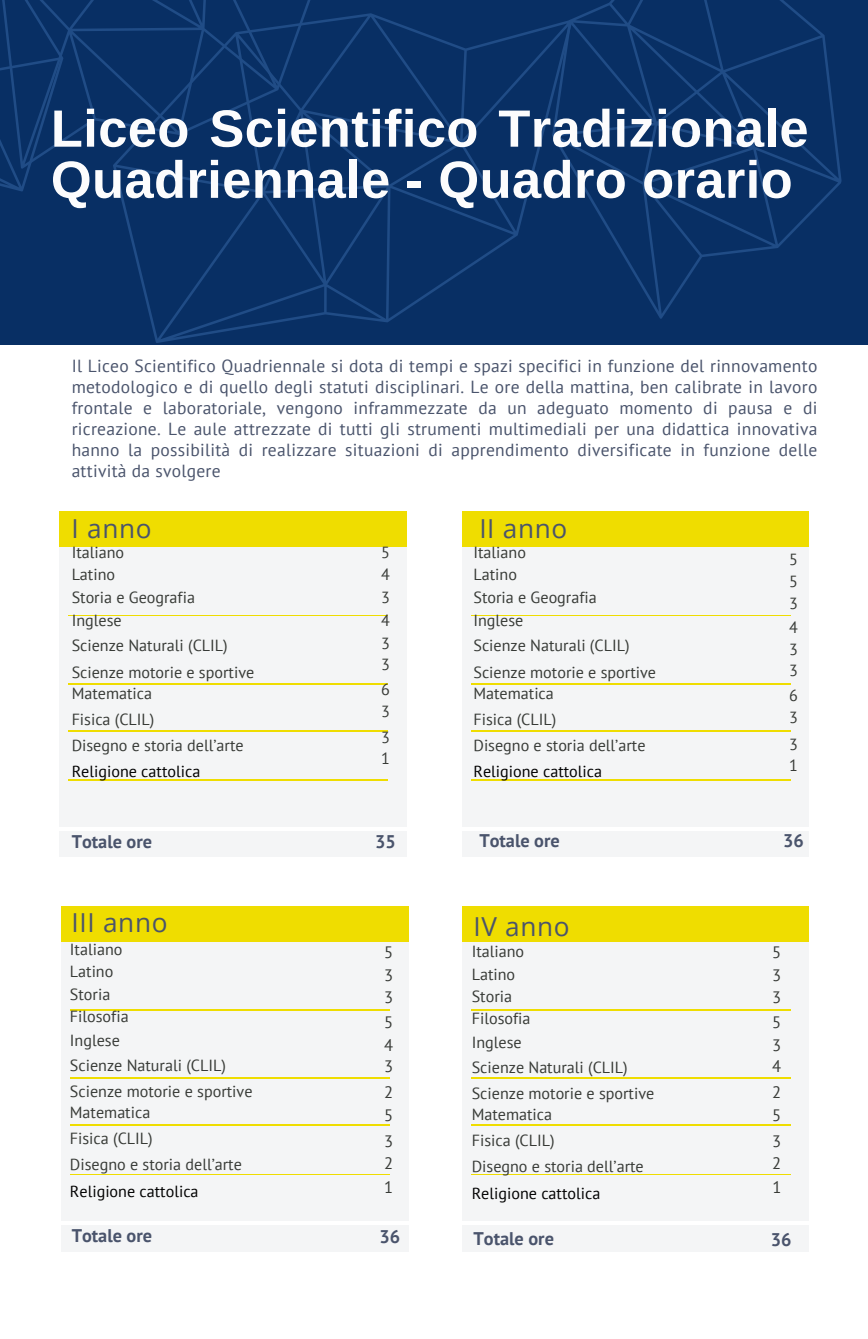
<style>
.page{position:relative;width:868px;height:1339px;background:#fff}
.page>*{position:absolute;margin:0;border:0;box-sizing:border-box;transform-origin:0 0}
.t1{font:700 52.5px/51.1px "Arimo";letter-spacing:.01em;color:#fcfcfd}
.t2{font:26.07px "Open Sans";letter-spacing:.025em;color:#4a546c}
.t3{font:700 18.2px "PT Sans";color:#4a546c}
.t4{font:17.5px/21px "PT Sans";letter-spacing:.015em;color:#4a546c;text-align:justify}
.t5{font:16.45px/22.9px "PT Sans";color:#373a36;text-align:justify}
.t6{font:16.1px/22.2px "PT Sans";color:#373a36;text-align:justify}
.t7{font:16.1px "PT Sans";color:#000}
</style>
<div class="page">
<div style="left:60px;top:512px;width:346px;height:36px;background:#efdd00"></div>
<div style="left:60px;top:548px;width:346px;height:278px;background:#f4f5f6"></div>
<div style="left:60px;top:831px;width:346px;height:26px;background:#f4f5f6"></div>
<hr style="left:69px;top:779px;width:319px;height:1px;background:#efdd00">
<hr style="left:69px;top:730px;width:319px;height:1px;background:#efdd00">
<hr style="left:69px;top:683px;width:319px;height:1px;background:#efdd00">
<hr style="left:69px;top:615px;width:319px;height:1px;background:#efdd00">
<div style="left:0;top:0;width:867px;height:345px;background:#082f64"></div>
<svg style="left:573px;top:0;width:269px;height:319px"></svg>
<svg style="left:0;top:0;width:73px;height:192px"></svg>
<svg style="left:73px;top:0;width:500px;height:343px"></svg>
<div style="left:462px;top:512px;width:347px;height:36px;background:#efdd00"></div>
<div style="left:462px;top:548px;width:347px;height:278px;background:#f4f5f6"></div>
<div style="left:462px;top:831px;width:347px;height:26px;background:#f4f5f6"></div>
<hr style="left:471px;top:779px;width:319px;height:1px;background:#efdd00">
<hr style="left:471px;top:730px;width:319px;height:1px;background:#efdd00">
<hr style="left:471px;top:683px;width:319px;height:1px;background:#efdd00">
<hr style="left:471px;top:615px;width:319px;height:1px;background:#efdd00">
<div style="left:62px;top:906px;width:346px;height:36px;background:#efdd00"></div>
<div style="left:62px;top:942px;width:346px;height:278px;background:#f4f5f6"></div>
<div style="left:62px;top:1226px;width:346px;height:25px;background:#f4f5f6"></div>
<hr style="left:71px;top:1174px;width:319px;height:1px;background:#efdd00">
<hr style="left:71px;top:1125px;width:319px;height:1px;background:#efdd00">
<hr style="left:71px;top:1078px;width:319px;height:1px;background:#efdd00">
<hr style="left:71px;top:1009px;width:319px;height:1px;background:#efdd00">
<div style="left:462px;top:906px;width:347px;height:36px;background:#efdd00"></div>
<div style="left:462px;top:942px;width:347px;height:278px;background:#f4f5f6"></div>
<div style="left:462px;top:1226px;width:347px;height:25px;background:#f4f5f6"></div>
<hr style="left:471px;top:1174px;width:319px;height:1px;background:#efdd00">
<hr style="left:471px;top:1125px;width:319px;height:1px;background:#efdd00">
<hr style="left:471px;top:1078px;width:319px;height:1px;background:#efdd00">
<hr style="left:471px;top:1009px;width:319px;height:1px;background:#efdd00">
<p class="t1" style="left:51px;top:103px;width:759px">Liceo Scientifico Tradizionale<br>Quadriennale - Quadro orario</p>
<p class="t4" style="left:72px;top:355px;width:747px">Il Liceo Scientifico Quadriennale si dota di tempi e spazi specifici in funzione del rinnovamento metodologico e di quello degli statuti disciplinari. Le ore della mattina, ben calibrate in lavoro frontale e laboratoriale, vengono inframmezzate da un adeguato momento di pausa e di ricreazione. Le aule attrezzate di tutti gli strumenti multimediali per una didattica innovativa hanno la possibilità di realizzare situazioni di apprendimento diversificate in funzione delle attività da svolgere</p>
<p class="t2" style="left:479px;top:510px;width:89px">II anno</p>
<p class="t6" style="left:473px;top:541px;width:54px">Italiano</p>
<p class="t6" style="left:473px;top:563px;width:45px">Latino</p>
<p class="t6" style="left:473px;top:586px;width:125px">Storia e Geografia</p>
<p class="t6" style="left:473px;top:609px;width:51px">Inglese</p>
<p class="t6" style="left:473px;top:634px;width:157px">Scienze Naturali (CLIL)</p>
<p class="t6" style="left:473px;top:660px;width:184px">Scienze motorie e sportive</p>
<p class="t6" style="left:473px;top:681px;width:82px">Matematica</p>
<p class="t6" style="left:473px;top:708px;width:84px">Fisica (CLIL)</p>
<p class="t6" style="left:473px;top:734px;width:173px">Disegno e storia dell’arte</p>
<p class="t7" style="left:473px;top:761px;width:130px">Religione cattolica</p>
<p class="t2" style="left:72px;top:510px;width:81px">I anno</p>
<p class="t6" style="left:72px;top:541px;width:54px">Italiano</p>
<p class="t6" style="left:72px;top:563px;width:45px">Latino</p>
<p class="t6" style="left:72px;top:586px;width:125px">Storia e Geografia</p>
<p class="t6" style="left:72px;top:609px;width:51px">Inglese</p>
<p class="t6" style="left:72px;top:634px;width:157px">Scienze Naturali (CLIL)</p>
<p class="t6" style="left:72px;top:660px;width:184px">Scienze motorie e sportive</p>
<p class="t6" style="left:72px;top:681px;width:82px">Matematica</p>
<p class="t6" style="left:72px;top:708px;width:84px">Fisica (CLIL)</p>
<p class="t6" style="left:72px;top:734px;width:173px">Disegno e storia dell’arte</p>
<p class="t7" style="left:72px;top:761px;width:130px">Religione cattolica</p>
<p class="t6" style="left:381px;top:541px;width:10px">5<br>4<br>3</p>
<p class="t6" style="left:381px;top:609px;width:10px">4</p>
<p class="t6" style="left:381px;top:631px;width:10px">3</p>
<p class="t6" style="left:381px;top:652px;width:10px">3</p>
<p class="t6" style="left:381px;top:677px;width:10px">6<br>3</p>
<p class="t6" style="left:381px;top:726px;width:10px">3</p>
<p class="t6" style="left:381px;top:747px;width:10px">1</p>
<p class="t6" style="left:789px;top:547px;width:10px">5<br>5<br>3</p>
<p class="t6" style="left:789px;top:616px;width:10px">4</p>
<p class="t6" style="left:789px;top:638px;width:10px">3</p>
<p class="t6" style="left:789px;top:659px;width:10px">3</p>
<p class="t6" style="left:789px;top:684px;width:10px">6<br>3</p>
<p class="t6" style="left:789px;top:732px;width:10px">3</p>
<p class="t6" style="left:789px;top:753px;width:10px">1</p>
<p class="t3" style="left:72px;top:830px;width:82px">Totale ore</p>
<p class="t3" style="left:375px;top:830px;width:22px">35</p>
<p class="t3" style="left:479px;top:829px;width:82px">Totale ore</p>
<p class="t3" style="left:783px;top:829px;width:22px">36</p>
<p class="t2" style="left:72px;top:904px;width:97px">III anno</p>
<p class="t2" style="left:473px;top:908px;width:98px">IV anno</p>
<p class="t6" style="left:70px;top:938px;width:54px">Italiano</p>
<p class="t6" style="left:70px;top:960px;width:45px">Latino</p>
<p class="t6" style="left:70px;top:983px;width:42px">Storia</p>
<p class="t6" style="left:70px;top:1005px;width:60px">Filosofia</p>
<p class="t6" style="left:70px;top:1028px;width:51px">Inglese</p>
<p class="t6" style="left:70px;top:1053px;width:157px">Scienze Naturali (CLIL)</p>
<p class="t6" style="left:70px;top:1080px;width:184px">Scienze motorie e sportive</p>
<p class="t6" style="left:70px;top:1101px;width:82px">Matematica</p>
<p class="t6" style="left:70px;top:1127px;width:84px">Fisica (CLIL)</p>
<p class="t6" style="left:70px;top:1153px;width:173px">Disegno e storia dell’arte</p>
<p class="t7" style="left:70px;top:1180px;width:130px">Religione cattolica</p>
<p class="t5" style="left:384px;top:940px;width:11px">5<br>3<br>3</p>
<p class="t5" style="left:384px;top:1010px;width:11px">5</p>
<p class="t5" style="left:384px;top:1033px;width:11px">4</p>
<p class="t5" style="left:384px;top:1054px;width:11px">3</p>
<p class="t5" style="left:384px;top:1080px;width:11px">2<br>5</p>
<p class="t5" style="left:384px;top:1130px;width:11px">3</p>
<p class="t5" style="left:384px;top:1151px;width:11px">2</p>
<p class="t5" style="left:384px;top:1175px;width:11px">1</p>
<p class="t6" style="left:471px;top:940px;width:54px">Italiano</p>
<p class="t6" style="left:471px;top:962px;width:45px">Latino</p>
<p class="t6" style="left:471px;top:985px;width:42px">Storia</p>
<p class="t6" style="left:471px;top:1007px;width:60px">Filosofia</p>
<p class="t6" style="left:471px;top:1031px;width:51px">Inglese</p>
<p class="t6" style="left:471px;top:1055px;width:157px">Scienze Naturali (CLIL)</p>
<p class="t6" style="left:471px;top:1082px;width:184px">Scienze motorie e sportive</p>
<p class="t6" style="left:471px;top:1103px;width:82px">Matematica</p>
<p class="t6" style="left:471px;top:1129px;width:84px">Fisica (CLIL)</p>
<p class="t6" style="left:471px;top:1155px;width:173px">Disegno e storia dell’arte</p>
<p class="t7" style="left:471px;top:1182px;width:130px">Religione cattolica</p>
<p class="t5" style="left:772px;top:940px;width:11px">5<br>3<br>3</p>
<p class="t5" style="left:772px;top:1010px;width:11px">5</p>
<p class="t5" style="left:772px;top:1033px;width:11px">3</p>
<p class="t5" style="left:772px;top:1054px;width:11px">4</p>
<p class="t5" style="left:772px;top:1080px;width:11px">2<br>5</p>
<p class="t5" style="left:772px;top:1130px;width:11px">3</p>
<p class="t5" style="left:772px;top:1151px;width:11px">2</p>
<p class="t5" style="left:772px;top:1175px;width:11px">1</p>
<p class="t3" style="left:72px;top:1223px;width:82px">Totale ore</p>
<p class="t3" style="left:379px;top:1224px;width:22px">36</p>
<p class="t3" style="left:473px;top:1226px;width:82px">Totale ore</p>
<p class="t3" style="left:770px;top:1227px;width:22px">36</p>
</div>
